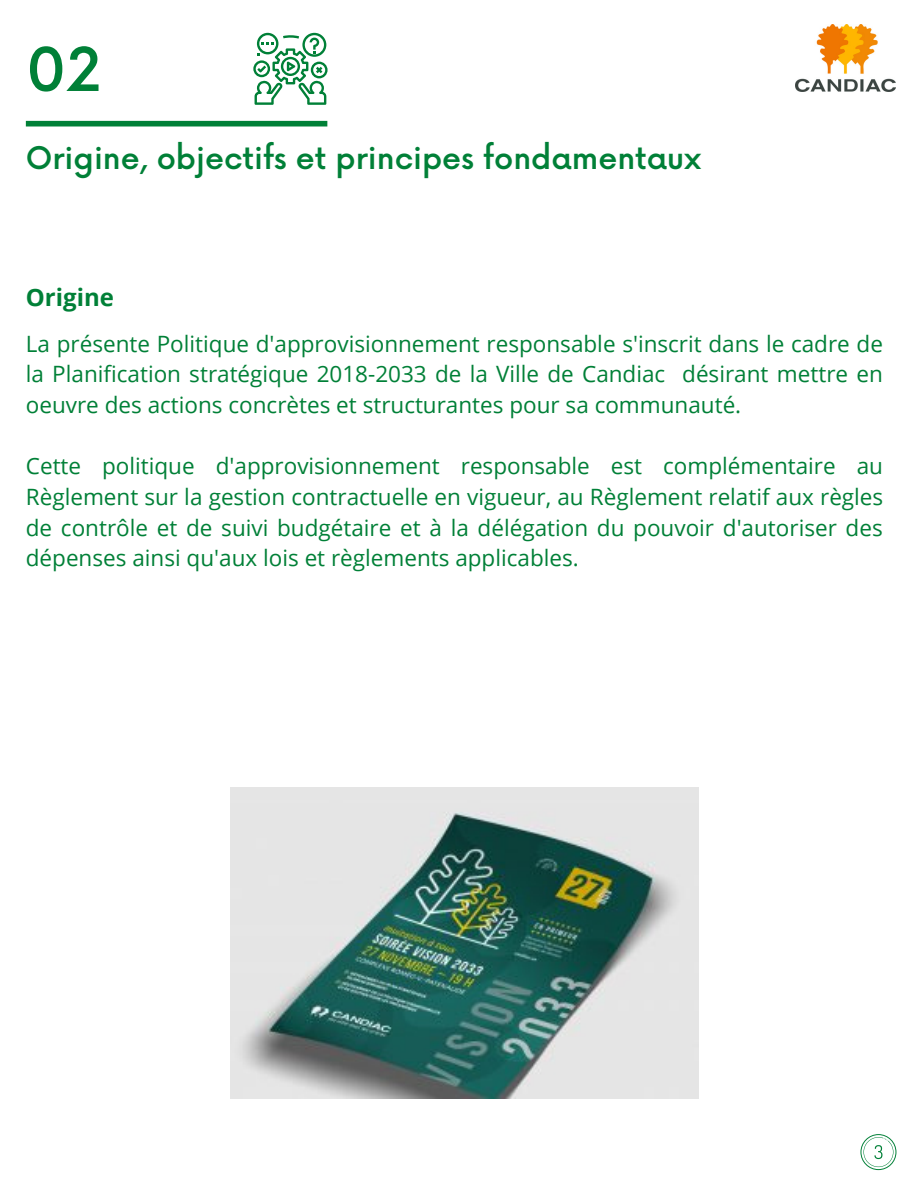
<style>
.page{position:relative;width:918px;height:1188px;background:#fff}
.page>*{position:absolute;margin:0;border:0;box-sizing:border-box;transform-origin:0 0}
.t1{font:500 58.8px "Now";color:#008037}
.t2{font:500 30.45px "Now";color:#008037}
.t3{font:700 24px "Open Sans";color:#008037}
.t4{font:22.5px/30.6px "Open Sans";color:#008037;text-align:justify}
</style>
<div class="page">
<div style="left:26px;top:121px;width:301px;height:5px;background:#008037"></div>
<svg style="left:253px;top:33px;width:75px;height:72px"></svg>
<img style="left:230px;top:787px;width:468px;height:312px">
<img style="left:796px;top:24px;width:100px;height:68px">
<svg style="left:860px;top:1134px;width:36px;height:36px"></svg>
<h1 class="t1" style="left:26px;top:38px;width:77px">02</h1>
<h2 class="t2" style="left:26px;top:142px;width:677px">Origine, objectifs et principes fondamentaux</h2>
<p class="t3" style="left:26px;top:281px;width:90px">Origine</p>
<p class="t4" style="left:26px;top:328px;width:859px">La présente Politique d'approvisionnement responsable s'inscrit dans le cadre de la Planification stratégique 2018-2033 de la Ville de Candiac désirant mettre en oeuvre des actions concrètes et structurantes pour sa communauté.</p>
<p class="t4" style="left:26px;top:450px;width:859px">Cette politique d'approvisionnement responsable est complémentaire au Règlement sur la gestion contractuelle en vigueur, au Règlement relatif aux règles de contrôle et de suivi budgétaire et à la délégation du pouvoir d'autoriser des dépenses ainsi qu'aux lois et règlements applicables.</p>
</div>
